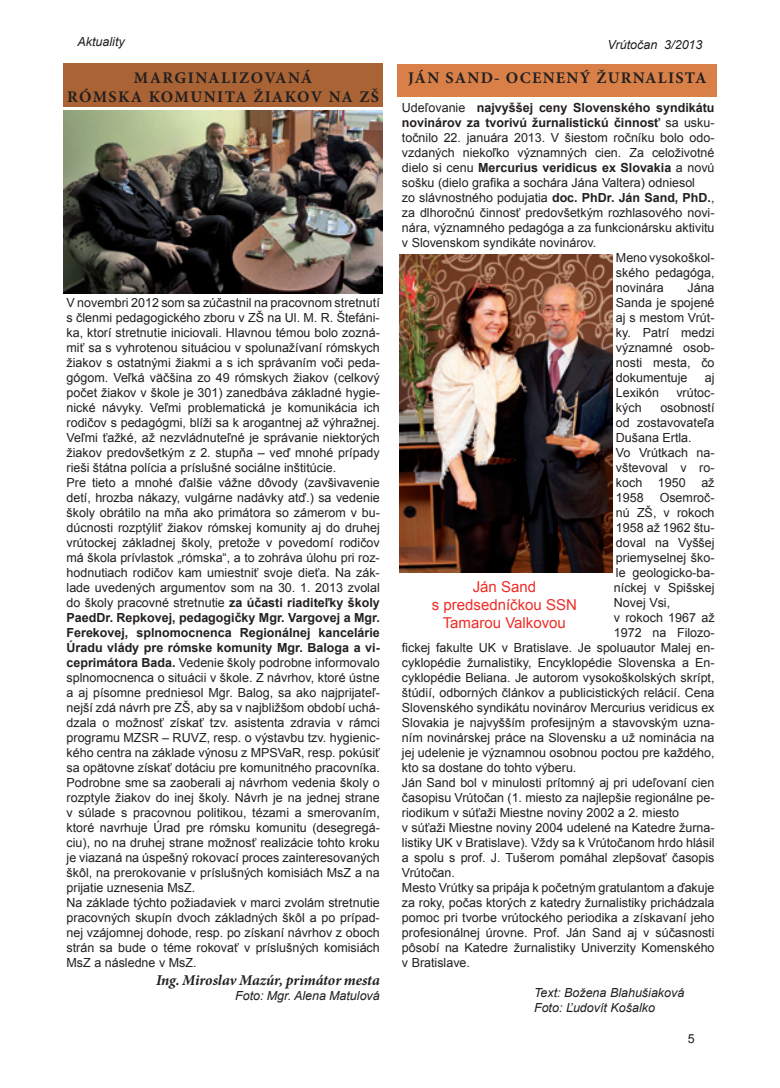
<style>
.page{position:relative;width:780px;height:1088px;background:#fff}
.page>*{position:absolute;margin:0;border:0;box-sizing:border-box;transform-origin:0 0}
.t1{font:700 16.25px/19.5px "Minion Pro";letter-spacing:.075em;color:#231f20;text-align:center}
.t2{font:15px/18px "Arial";color:#ee2d27;text-align:center}
.t3{font:italic 700 15px "Minion Pro";letter-spacing:-.005em;color:#231f20}
.t4{font:12.5px/15px "Arial";color:#231f20}
.t5{font:700 12.5px "Arial";color:#231f20}
.t6{font:italic 12.5px/15px "Arial";color:#231f20}
.s1{font-weight:400}
.s2{font-weight:700}
</style>
<div class="page">
<div style="left:63px;top:64px;width:320px;height:43px;background:#a96334"></div>
<div style="left:397px;top:64px;width:320px;height:33px;background:#d88047"></div>
<img style="left:399px;top:254px;width:213px;height:319px">
<img style="left:63px;top:111px;width:319px;height:182px">
<p class="t6" style="left:78px;top:35px;width:49px">Aktuality</p>
<p class="t6" style="left:607px;top:37px;width:96px">Vrútočan 3/2013</p>
<h1 class="t1" style="left:67px;top:67px;width:313px">MARGINALIZOVANÁ<br>RÓMSKA KOMUNITA ŽIAKOV NA ZŠ</h1>
<h1 class="t1" style="left:408px;top:68px;width:300px">JÁN SAND- OCENENÝ ŽURNALISTA</h1>
<p class="t5" style="left:402px;top:100px;width:314px"><span class="s1">Udeľovanie</span> najvyššej ceny Slovenského syndikátu</p>
<p class="t5" style="left:402px;top:115px;width:314px">novinárov za tvorivú žurnalistickú činnosť <span class="s1">sa usku-</span></p>
<p class="t4" style="left:402px;top:131px;width:314px">točnilo 22. januára 2013. V šiestom ročníku bolo odo-</p>
<p class="t4" style="left:402px;top:146px;width:314px">vzdaných niekoľko významných cien. Za celoživotné</p>
<p class="t5" style="left:402px;top:160px;width:314px"><span class="s1">dielo si cenu</span> Mercurius veridicus ex Slovakia <span class="s1">a novú</span></p>
<p class="t4" style="left:402px;top:176px;width:294px">sošku (dielo grafika a sochára Jána Valtera) odniesol</p>
<p class="t4" style="left:402px;top:191px;width:314px">zo slávnostného podujatia <span class="s2">doc. PhDr. Ján Sand, PhD.</span>,</p>
<p class="t4" style="left:402px;top:206px;width:314px">za dlhoročnú činnosť predovšetkým rozhlasového novi-</p>
<p class="t4" style="left:402px;top:221px;width:314px">nára, významného pedagóga a za funkcionársku aktivitu</p>
<p class="t4" style="left:402px;top:236px;width:196px">v Slovenskom syndikáte novinárov.</p>
<p class="t4" style="left:616px;top:251px;width:100px">Meno vysokoškol-</p>
<p class="t4" style="left:616px;top:266px;width:100px">ského pedagóga,</p>
<p class="t4" style="left:616px;top:281px;width:49px">novinára</p>
<p class="t4" style="left:616px;top:281px;width:100px;text-align:justify;text-indent:71px">Jána Sanda je spojené aj s mestom Vrút&shy;ky. Patrí medzi významné osob&shy;nosti mesta, čo dokumentuje</p>
<p class="t4" style="left:67px;top:295px;width:315px">V novembri 2012 som sa zúčastnil na pracovnom stretnutí s členmi pedagogického zboru v ZŠ na Ul. M. R. Štefáni&shy;ka, ktorí stretnutie iniciovali. Hlavnou témou bolo zozná&shy;miť sa s vyhrotenou situáciou v spolunažívaní rómskych žiakov s ostatnými žiakmi a s ich správaním voči peda&shy;gógom. Veľká väčšina zo 49 rómskych žiakov (celkový počet žiakov v škole je 301) zanedbáva základné hygie&shy;nické návyky. Veľmi problematická je komunikácia ich rodičov s pedagógmi, blíži sa k arogantnej až výhražnej.<br>Veľmi ťažké, až nezvládnuteľné je správanie niektorých žiakov predovšetkým z 2. stupňa – veď mnohé prípady rieši štátna polícia a príslušné sociálne inštitúcie.<br>Pre tieto a mnohé ďalšie vážne dôvody (zavšivavenie detí, hrozba nákazy, vulgárne nadávky atď.) sa vedenie školy obrátilo na mňa ako primátora so zámerom v bu&shy;dúcnosti rozptýliť žiakov rómskej komunity aj do druhej vrútockej základnej školy, pretože v povedomí rodičov má škola prívlastok „rómska“, a to zohráva úlohu pri roz&shy;hodnutiach rodičov kam umiestniť svoje dieťa. Na zák&shy;lade uvedených argumentov som na 30. 1. 2013 zvolal do školy pracovné stretnutie <span class="s2">za účasti riaditeľky školy PaedDr. Repkovej, pedagogičky Mgr. Vargovej a Mgr.<br>Ferekovej, splnomocnenca Regionálnej kancelárie Úradu vlády pre rómske komunity Mgr. Baloga a vi&shy;ceprimátora Bada.</span> Vedenie školy podrobne informovalo splnomocnenca o situácii v škole. Z návrhov, ktoré ústne a aj písomne predniesol Mgr. Balog, sa ako najprijateľ&shy;nejší zdá návrh pre ZŠ, aby sa v najbližšom období uchá&shy;dzala o možnosť získať tzv. asistenta zdravia v rámci programu MZSR – RUVZ, resp. o výstavbu tzv. hygienic&shy;kého centra na základe výnosu z MPSVaR, resp. pokúsiť sa opätovne získať dotáciu pre komunitného pracovníka.<br>Podrobne sme sa zaoberali aj návrhom vedenia školy o rozptyle žiakov do inej školy. Návrh je na jednej strane v súlade s pracovnou politikou, tézami a smerovaním, ktoré navrhuje Úrad pre rómsku komunitu (desegregá&shy;ciu), no na druhej strane možnosť realizácie tohto kroku je viazaná na úspešný rokovací proces zainteresovaných škôl, na prerokovanie v príslušných komisiách MsZ a na prijatie uznesenia MsZ.<br>Na základe týchto požiadaviek v marci zvolám stretnutie pracovných skupín dvoch základných škôl a po prípad&shy;nej vzájomnej dohode, resp. po získaní návrhov z oboch strán sa bude o téme rokovať v príslušných komisiách MsZ a následne v MsZ.</p>
<p class="t3" style="left:156px;top:969px;width:225px">Ing. Miroslav Mazúr, primátor mesta</p>
<p class="t6" style="left:235px;top:988px;width:146px">Foto: Mgr. Alena Matulová</p>
<p class="t4" style="left:704px;top:371px;width:11px">aj</p>
<p class="t4" style="left:616px;top:386px;width:45px">Lexikón</p>
<p class="t4" style="left:676px;top:386px;width:40px">vrútoc-</p>
<p class="t4" style="left:616px;top:401px;width:27px">kých</p>
<p class="t4" style="left:616px;top:401px;width:100px;text-indent:44px">osobností od zostavovateľa<br>Dušana Ertla.<br>Vo Vrútkach na&shy;vštevoval v ro&shy;koch 1950 až<br>1958</p>
<p class="t4" style="left:659px;top:491px;width:56px">Osemroč-</p>
<p class="t4" style="left:616px;top:506px;width:100px">nú ZŠ, v rokoch</p>
<p class="t4" style="left:616px;top:521px;width:100px">1958 až 1962 štu-</p>
<p class="t4" style="left:616px;top:536px;width:100px">doval na Vyššej</p>
<p class="t4" style="left:616px;top:551px;width:100px">priemyselnej ško-</p>
<p class="t4" style="left:616px;top:566px;width:100px">le geologicko-ba-</p>
<p class="t4" style="left:614px;top:581px;width:102px">níckej v Spišskej</p>
<p class="t4" style="left:614px;top:596px;width:58px">Novej Vsi,</p>
<p class="t4" style="left:614px;top:611px;width:102px">v rokoch 1967 až</p>
<p class="t4" style="left:614px;top:626px;width:102px">1972 na Filozo-</p>
<p class="t4" style="left:402px;top:641px;width:314px">fickej fakulte UK v Bratislave. Je spoluautor Malej en-</p>
<p class="t4" style="left:402px;top:656px;width:314px">cyklopédie žurnalistiky, Encyklopédie Slovenska a En-</p>
<p class="t4" style="left:402px;top:671px;width:314px">cyklopédie Beliana. Je autorom vysokoškolských skrípt,</p>
<p class="t4" style="left:402px;top:686px;width:314px">štúdií, odborných článkov a publicistických relácií. Cena</p>
<p class="t4" style="left:402px;top:701px;width:314px">Slovenského syndikátu novinárov Mercurius veridicus ex</p>
<p class="t4" style="left:402px;top:716px;width:314px">Slovakia je najvyšším profesijným a stavovským uzna-</p>
<p class="t4" style="left:402px;top:731px;width:314px">ním novinárskej práce na Slovensku a už nominácia na</p>
<p class="t4" style="left:402px;top:746px;width:314px">jej udelenie je významnou osobnou poctou pre každého,</p>
<p class="t4" style="left:402px;top:761px;width:176px">kto sa dostane do tohto výberu.</p>
<p class="t4" style="left:402px;top:776px;width:314px">Ján Sand bol v minulosti prítomný aj pri udeľovaní cien</p>
<p class="t4" style="left:402px;top:791px;width:314px">časopisu Vrútočan (1. miesto za najlepšie regionálne pe-</p>
<p class="t4" style="left:402px;top:806px;width:279px">riodikum v súťaži Miestne noviny 2002 a 2. miesto</p>
<p class="t4" style="left:402px;top:821px;width:314px">v súťaži Miestne noviny 2004 udelené na Katedre žurna-</p>
<p class="t4" style="left:402px;top:836px;width:314px">listiky UK v Bratislave). Vždy sa k Vrútočanom hrdo hlásil</p>
<p class="t4" style="left:402px;top:851px;width:314px">a spolu s prof. J. Tušerom pomáhal zlepšovať časopis</p>
<p class="t4" style="left:402px;top:866px;width:55px">Vrútočan.</p>
<p class="t4" style="left:402px;top:881px;width:314px">Mesto Vrútky sa pripája k početným gratulantom a ďakuje</p>
<p class="t4" style="left:402px;top:896px;width:314px">za roky, počas ktorých z katedry žurnalistiky prichádzala</p>
<p class="t4" style="left:402px;top:911px;width:314px">pomoc pri tvorbe vrútockého periodika a získavaní jeho</p>
<p class="t4" style="left:402px;top:926px;width:314px">profesionálnej úrovne. Prof. Ján Sand aj v súčasnosti</p>
<p class="t4" style="left:402px;top:941px;width:314px">pôsobí na Katedre žurnalistiky Univerzity Komenského</p>
<p class="t4" style="left:402px;top:956px;width:70px">v Bratislave.</p>
<p class="t6" style="left:534px;top:986px;width:152px">Text: Božena Blahušiaková<br>Foto: Ľudovít Košalko</p>
<p class="t2" style="left:432px;top:577px;width:147px">Ján Sand<br>s predsedníčkou SSN<br>Tamarou Valkovou</p>
<p class="t4" style="left:688px;top:1031px;width:8px">5</p>
</div>
